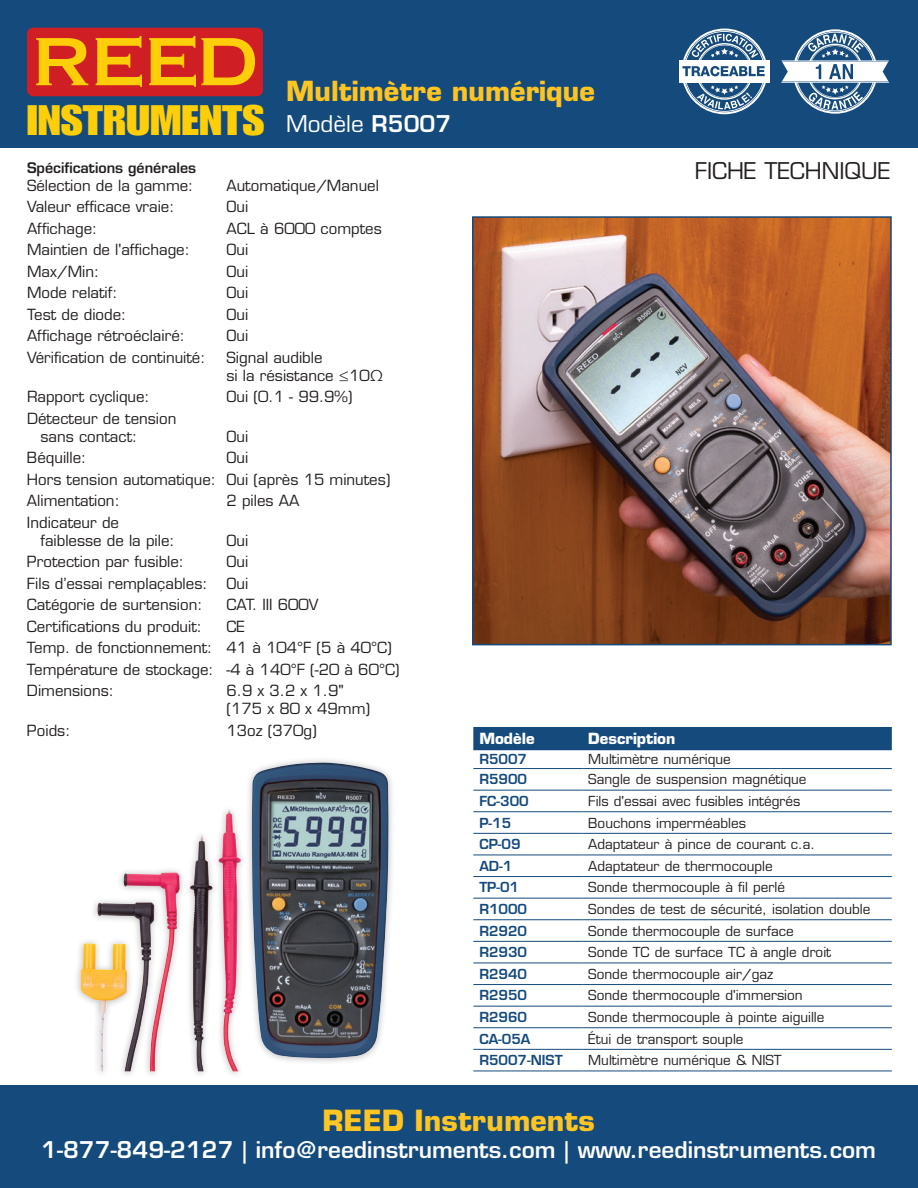
<style>
.page{position:relative;width:918px;height:1188px;background:#fff}
.page>*{position:absolute;margin:0;border:0;box-sizing:border-box;transform-origin:0 0}
.t1{font:41.7px "Impact LT Std";color:#fece08;scale:1.19 1}
.t2{font:41.7px "Impact LT Std";color:#231f20;scale:1.19 1}
.t3{font:700 28.5px "Eurostile LT Std";color:#fec422}
.t4{font:700 27px "Eurostile LT Std";color:#fec422}
.t5{font:600 22.5px "Eurostile LT Std";color:#fff}
.t6{font:22.5px "Eurostile LT Std";color:#231f20}
.t7{font:22.5px "Eurostile LT Std";color:#fff}
.t8{font:15px/21.5px "Eurostile LT Std";color:#231f20}
.t9{font:700 15px "Eurostile LT Std";color:#fff}
.t10{font:600 14.25px "Eurostile LT Std";color:#231f20}
.t11{font:13.5px "Eurostile LT Std";color:#231f20}
.t12{font:600 13.5px "Eurostile LT Std";color:#144a7c}
.s1{font-weight:600}
</style>
<div class="page">
<div style="left:0;top:0;width:918px;height:148px;background:#144a7c"></div>
<div style="left:0;top:1085px;width:918px;height:103px;background:#144a7c"></div>
<svg style="left:781px;top:29px;width:108px;height:85px"></svg>
<div style="left:27px;top:28px;width:236px;height:68px;background:#d01e25;border-radius:6px"></div>
<svg style="left:36px;top:38px;width:52px;height:47px"></svg>
<svg style="left:96px;top:36px;width:46px;height:51px"></svg>
<svg style="left:149px;top:36px;width:106px;height:51px"></svg>
<div style="left:473px;top:727px;width:419px;height:23px;background:#144a7c"></div>
<hr style="left:473px;top:768px;width:109px;height:1px;background:#144a7c">
<hr style="left:582px;top:768px;width:310px;height:1px;background:#144a7c">
<hr style="left:473px;top:790px;width:109px;height:1px;background:#144a7c">
<hr style="left:582px;top:790px;width:310px;height:1px;background:#144a7c">
<hr style="left:473px;top:811px;width:109px;height:1px;background:#144a7c">
<hr style="left:582px;top:811px;width:310px;height:1px;background:#144a7c">
<hr style="left:473px;top:833px;width:109px;height:1px;background:#144a7c">
<hr style="left:582px;top:833px;width:310px;height:1px;background:#144a7c">
<hr style="left:473px;top:855px;width:109px;height:1px;background:#144a7c">
<hr style="left:582px;top:855px;width:310px;height:1px;background:#144a7c">
<hr style="left:473px;top:876px;width:109px;height:1px;background:#144a7c">
<hr style="left:582px;top:876px;width:310px;height:1px;background:#144a7c">
<hr style="left:473px;top:898px;width:109px;height:1px;background:#144a7c">
<hr style="left:582px;top:898px;width:310px;height:1px;background:#144a7c">
<hr style="left:473px;top:919px;width:109px;height:1px;background:#144a7c">
<hr style="left:582px;top:919px;width:310px;height:1px;background:#144a7c">
<hr style="left:473px;top:941px;width:109px;height:1px;background:#144a7c">
<hr style="left:582px;top:941px;width:310px;height:1px;background:#144a7c">
<hr style="left:473px;top:963px;width:109px;height:1px;background:#144a7c">
<hr style="left:582px;top:963px;width:310px;height:1px;background:#144a7c">
<hr style="left:473px;top:984px;width:109px;height:1px;background:#144a7c">
<hr style="left:582px;top:984px;width:310px;height:1px;background:#144a7c">
<hr style="left:473px;top:1006px;width:109px;height:1px;background:#144a7c">
<hr style="left:582px;top:1006px;width:310px;height:1px;background:#144a7c">
<hr style="left:473px;top:1049px;width:109px;height:1px;background:#144a7c">
<hr style="left:582px;top:1049px;width:310px;height:1px;background:#144a7c">
<hr style="left:473px;top:1071px;width:109px;height:1px;background:#144a7c">
<hr style="left:582px;top:1071px;width:310px;height:1px;background:#144a7c">
<hr style="left:473px;top:1027px;width:109px;height:1px;background:#144a7c">
<hr style="left:582px;top:1027px;width:310px;height:1px;background:#144a7c">
<div style="left:74px;top:756px;width:322px;height:322px;background:#231f20;opacity:.3"></div>
<img style="left:219px;top:763px;width:170px;height:308px">
<img style="left:475px;top:219px;width:414px;height:423px">
<div style="left:472px;top:216px;width:420px;height:429px;border:2px solid #144a7c"></div>
<svg style="left:683px;top:83px;width:83px;height:31px"></svg>
<div style="left:679px;top:62px;width:91px;height:19px;background:#fff"></div>
<hr style="left:679px;top:60px;width:91px;height:1px;background:#fff">
<hr style="left:679px;top:82px;width:91px;height:1px;background:#fff">
<svg style="left:682px;top:29px;width:84px;height:47px"></svg>
<h1 class="t1" style="left:27px;top:96px;width:201px">INSTRUMENTS</h1>
<h3 class="t4" style="left:286px;top:75px;width:310px">Multimètre numérique</h3>
<h3 class="t7" style="left:286px;top:110px;width:167px">Modèle <span class="s1">R5007</span></h3>
<p class="t10" style="left:27px;top:159px;width:171px">Spécifications générales</p>
<p class="t8" style="left:27px;top:175px;width:168px">Sélection de la gamme:</p>
<p class="t8" style="left:226px;top:175px;width:154px">Automatique/Manuel</p>
<p class="t8" style="left:27px;top:196px;width:149px">Valeur efficace vraie:</p>
<p class="t8" style="left:226px;top:196px;width:23px">Oui</p>
<p class="t8" style="left:27px;top:218px;width:72px">Affichage:</p>
<p class="t8" style="left:226px;top:218px;width:157px">ACL à 6000 comptes</p>
<p class="t8" style="left:27px;top:239px;width:164px">Maintien de l'affichage:</p>
<p class="t8" style="left:226px;top:239px;width:23px">Oui</p>
<p class="t8" style="left:27px;top:261px;width:74px">Max/Min:</p>
<p class="t8" style="left:226px;top:261px;width:23px">Oui</p>
<p class="t8" style="left:27px;top:282px;width:92px">Mode relatif:</p>
<p class="t8" style="left:226px;top:282px;width:23px">Oui</p>
<p class="t8" style="left:27px;top:304px;width:101px">Test de diode:</p>
<p class="t8" style="left:226px;top:304px;width:23px">Oui</p>
<p class="t8" style="left:27px;top:325px;width:160px">Affichage rétroéclairé:</p>
<p class="t8" style="left:226px;top:325px;width:23px">Oui</p>
<p class="t8" style="left:27px;top:347px;width:180px">Vérification de continuité:</p>
<p class="t8" style="left:226px;top:348px;width:158px;line-height:18px">Signal audible<br>si la résistance ≤10Ω</p>
<p class="t8" style="left:27px;top:386px;width:124px">Rapport cyclique:</p>
<p class="t8" style="left:226px;top:386px;width:128px">Oui (0.1 - 99.9%)</p>
<p class="t8" style="left:40px;top:409px;width:137px;line-height:18px;text-indent:-14px">Détecteur de tension sans contact:</p>
<h1 class="t2" style="left:27px;top:250px;width:201px">INSTRUMENTS</h1>
<p class="t8" style="left:226px;top:426px;width:23px">Oui</p>
<p class="t8" style="left:27px;top:447px;width:365px;text-indent:200px">Oui<br>Hors tension automatique: Oui (après 15 minutes)<br>Alimentation:</p>
<p class="t8" style="left:27px;top:447px;width:61px">Béquille:</p>
<p class="t8" style="left:226px;top:490px;width:74px">2 piles AA</p>
<p class="t8" style="left:40px;top:513px;width:136px;line-height:18px;text-indent:-14px">Indicateur de faiblesse de la pile:</p>
<p class="t8" style="left:226px;top:530px;width:23px">Oui</p>
<p class="t8" style="left:27px;top:551px;width:159px">Protection par fusible:</p>
<p class="t8" style="left:226px;top:551px;width:23px">Oui</p>
<p class="t8" style="left:27px;top:573px;width:182px">Fils d’essai remplaçables:</p>
<p class="t8" style="left:226px;top:573px;width:23px">Oui</p>
<p class="t8" style="left:27px;top:594px;width:177px">Catégorie de surtension:</p>
<p class="t8" style="left:226px;top:594px;width:94px">CAT. III 600V</p>
<p class="t8" style="left:27px;top:616px;width:177px">Certifications du produit:</p>
<p class="t8" style="left:27px;top:616px;width:374px;text-indent:200px">CE<br>Temp. de fonctionnement: 41 à 104°F (5 à 40°C)<br>Température de stockage: -4 à 140°F (-20 à 60°C)<br>Dimensions:</p>
<p class="t8" style="left:226px;top:682px;width:145px;line-height:18px">6.9 x 3.2 x 1.9" (175 x 80 x 49mm)</p>
<h3 class="t6" style="left:695px;top:157px;width:197px">FICHE TECHNIQUE</h3>
<p class="t8" style="left:27px;top:720px;width:45px">Poids:</p>
<p class="t8" style="left:226px;top:720px;width:92px">13oz (370g)</p>
<p class="t9" style="left:479px;top:729px;width:57px">Modèle</p>
<p class="t9" style="left:588px;top:729px;width:89px">Description</p>
<p class="t12" style="left:479px;top:751px;width:49px">R5007</p>
<p class="t11" style="left:588px;top:751px;width:144px">Multimètre numérique</p>
<p class="t12" style="left:479px;top:771px;width:49px">R5900</p>
<p class="t11" style="left:588px;top:771px;width:220px">Sangle de suspension magnétique</p>
<p class="t12" style="left:479px;top:793px;width:51px">FC-300</p>
<p class="t11" style="left:588px;top:793px;width:214px">Fils d'essai avec fusibles intégrés</p>
<p class="t12" style="left:479px;top:814px;width:33px">P-15</p>
<p class="t11" style="left:588px;top:815px;width:159px">Bouchons imperméables</p>
<p class="t12" style="left:479px;top:836px;width:43px">CP-09</p>
<p class="t11" style="left:588px;top:836px;width:229px">Adaptateur à pince de courant c.a.</p>
<p class="t12" style="left:479px;top:857px;width:34px">AD-1</p>
<p class="t11" style="left:588px;top:858px;width:186px">Adaptateur de thermocouple</p>
<p class="t12" style="left:479px;top:879px;width:41px">TP-01</p>
<p class="t11" style="left:588px;top:879px;width:198px">Sonde thermocouple à fil perlé</p>
<p class="t12" style="left:479px;top:901px;width:49px">R1000</p>
<p class="t11" style="left:588px;top:901px;width:284px">Sondes de test de sécurité, isolation double</p>
<p class="t12" style="left:479px;top:922px;width:49px">R2920</p>
<p class="t11" style="left:588px;top:923px;width:207px">Sonde thermocouple de surface</p>
<p class="t12" style="left:479px;top:944px;width:49px">R2930</p>
<p class="t11" style="left:588px;top:944px;width:244px">Sonde TC de surface TC à angle droit</p>
<p class="t12" style="left:479px;top:965px;width:49px">R2940</p>
<p class="t11" style="left:588px;top:966px;width:187px">Sonde thermocouple air/gaz</p>
<p class="t12" style="left:479px;top:987px;width:49px">R2950</p>
<p class="t11" style="left:588px;top:987px;width:216px">Sonde thermocouple d'immersion</p>
<p class="t12" style="left:479px;top:1009px;width:49px">R2960</p>
<p class="t11" style="left:588px;top:1009px;width:238px">Sonde thermocouple à pointe aiguille</p>
<p class="t12" style="left:479px;top:1030px;width:53px">CA-05A</p>
<p class="t11" style="left:588px;top:1031px;width:157px">Étui de transport souple</p>
<p class="t12" style="left:479px;top:1052px;width:85px">R5007-NIST</p>
<p class="t11" style="left:588px;top:1052px;width:195px">Multimètre numérique &amp; NIST</p>
<h2 class="t3" style="left:323px;top:1102px;width:274px">REED Instruments</h2>
<h3 class="t5" style="left:41px;top:1135px;width:836px">1-877-849-2127 | info@reedinstruments.com | www.reedinstruments.com</h3>
</div>
